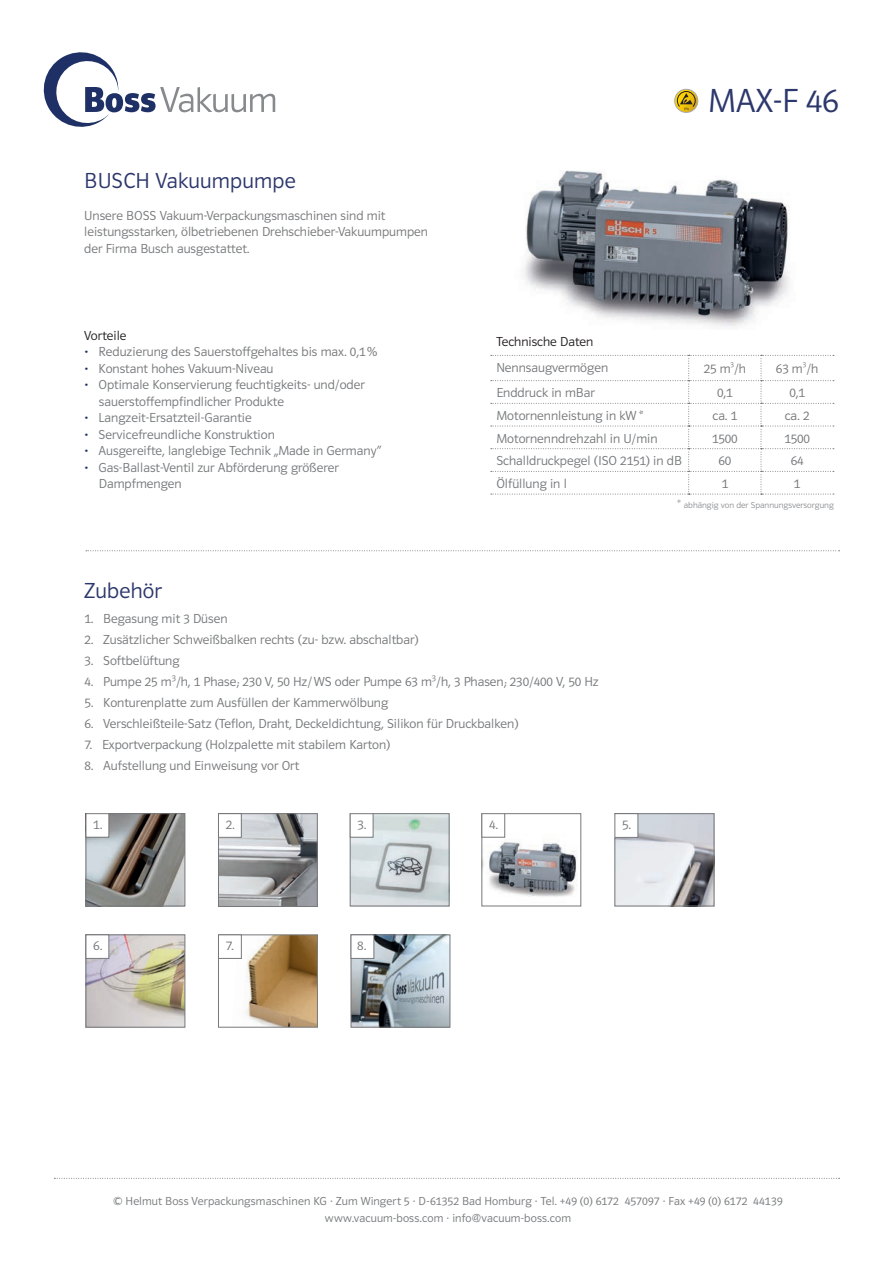
<style>
.page{position:relative;width:893px;height:1263px;background:#fff}
.page>*{position:absolute;margin:0;border:0;box-sizing:border-box;transform-origin:0 0}
.t1{font:34.5px "Polo 11 Leicht";color:#2c376c}
.t2{font:22.5px "Polo 11 Leicht";letter-spacing:.01em;color:#2c376c}
.t3{font:13.5px/16.5px "Polo 11 Leicht";color:#76787b}
.t4{font:13.5px "Polo 11 Leicht";color:#231f20}
.t5{font:12px/16.5px "Polo 11 Leicht";letter-spacing:.01em;color:#76787b;text-align:center}
.t6{font:9px "Polo 11 Leicht";color:#8f9194}
.s1{color:#1e3066}
.s2{font-size:12px}
</style>
<div class="page">
<svg style="left:44px;top:52px;width:231px;height:75px"></svg>
<svg style="left:86px;top:550px;width:754px;height:1px"></svg>
<img style="left:524px;top:170px;width:266px;height:156px">
<svg style="left:54px;top:1178px;width:786px;height:1px"></svg>
<div style="left:675px;top:89px;width:23px;height:23px;border:1px solid #a8a9ad;border-radius:50%"></div>
<svg style="left:676px;top:91px;width:20px;height:19px"></svg>
<img style="left:88px;top:936px;width:95px;height:89px">
<div style="left:86px;top:934px;width:99px;height:93px;border:1px solid #76787b"></div>
<div style="left:86px;top:935px;width:23px;height:23px;background:#fff"></div>
<div style="left:86px;top:934px;width:23px;height:25px;border:1px solid #76787b"></div>
<img style="left:88px;top:815px;width:95px;height:89px">
<div style="left:86px;top:813px;width:99px;height:93px;border:1px solid #76787b"></div>
<div style="left:86px;top:814px;width:23px;height:23px;background:#fff"></div>
<div style="left:86px;top:813px;width:23px;height:24px;border:1px solid #76787b"></div>
<img style="left:483px;top:833px;width:94px;height:64px">
<div style="left:481px;top:813px;width:100px;height:93px;border:1px solid #76787b"></div>
<div style="left:482px;top:814px;width:23px;height:23px;background:#fff"></div>
<div style="left:481px;top:813px;width:24px;height:24px;border:1px solid #76787b"></div>
<img style="left:352px;top:815px;width:95px;height:89px">
<div style="left:350px;top:813px;width:99px;height:93px;border:1px solid #76787b"></div>
<div style="left:350px;top:814px;width:23px;height:23px;background:#fff"></div>
<div style="left:350px;top:813px;width:23px;height:25px;border:1px solid #76787b"></div>
<svg style="left:491px;top:355px;width:343px;height:140px"></svg>
<img style="left:616px;top:815px;width:96px;height:89px">
<div style="left:614px;top:813px;width:100px;height:93px;border:1px solid #76787b"></div>
<div style="left:615px;top:814px;width:23px;height:23px;background:#fff"></div>
<div style="left:614px;top:813px;width:24px;height:25px;border:1px solid #76787b"></div>
<img style="left:245px;top:936px;width:71px;height:89px">
<div style="left:218px;top:934px;width:100px;height:93px;border:1px solid #76787b"></div>
<div style="left:218px;top:934px;width:24px;height:25px;border:1px solid #76787b"></div>
<img style="left:353px;top:936px;width:95px;height:89px">
<div style="left:351px;top:934px;width:99px;height:93px;border:1px solid #76787b"></div>
<div style="left:351px;top:935px;width:23px;height:23px;background:#fff"></div>
<div style="left:351px;top:934px;width:23px;height:25px;border:1px solid #76787b"></div>
<img style="left:220px;top:815px;width:96px;height:90px">
<div style="left:218px;top:813px;width:100px;height:94px;border:1px solid #76787b"></div>
<div style="left:218px;top:814px;width:23px;height:23px;background:#fff"></div>
<div style="left:218px;top:813px;width:24px;height:25px;border:1px solid #76787b"></div>
<h2 class="t2" style="left:84px;top:168px;width:213px">BUSCH Vakuumpumpe</h2>
<p class="t3" style="left:84px;top:207px;width:345px">Unsere BOSS Vakuum-Verpackungsmaschinen sind mit leistungsstarken, ölbetriebenen Drehschieber-Vakuumpumpen der Firma Busch ausgestattet.</p>
<p class="t4" style="left:84px;top:328px;width:44px">Vorteile</p>
<p class="t3" style="left:84px;top:344px;width:294px"><span class="s1">•</span> Reduzierung des Sauerstoffgehaltes bis max. 0,1 %</p>
<p class="t3" style="left:84px;top:360px;width:191px"><span class="s1">•</span> Konstant hohes Vakuum-Niveau</p>
<p class="t3" style="left:99px;top:377px;width:268px;text-indent:-15px"><span class="s1">•</span> Optimale Konservierung feuchtigkeits- und/oder sauerstoffempfindlicher Produkte</p>
<p class="t3" style="left:84px;top:410px;width:169px"><span class="s1">•</span> Langzeit-Ersatzteil-Garantie</p>
<p class="t3" style="left:84px;top:426px;width:192px"><span class="s1">•</span> Servicefreundliche Konstruktion</p>
<p class="t3" style="left:84px;top:443px;width:299px"><span class="s1">•</span> Ausgereifte, langlebige Technik „Made in Germany“</p>
<p class="t3" style="left:99px;top:459px;width:242px;text-indent:-15px"><span class="s1">•</span> Gas-Ballast-Ventil zur Abförderung größerer<br>Dampfmengen</p>
<h2 class="t2" style="left:84px;top:578px;width:79px">Zubehör</h2>
<h1 class="t1" style="left:708px;top:82px;width:132px">MAX-F 46</h1>
<p class="t4" style="left:496px;top:334px;width:98px">Technische Daten</p>
<p class="t3" style="left:496px;top:359px;width:113px">Nennsaugvermögen</p>
<p class="t3" style="left:704px;top:361px;width:44px">25 m<sup>3</sup>/h</p>
<p class="t3" style="left:776px;top:361px;width:44px">63 m<sup>3</sup>/h</p>
<p class="t3" style="left:496px;top:385px;width:100px">Enddruck in mBar</p>
<p class="t3" style="left:717px;top:385px;width:17px">0,1</p>
<p class="t3" style="left:789px;top:385px;width:17px">0,1</p>
<p class="t3" style="left:496px;top:407px;width:148px">Motornennleistung in kW *</p>
<p class="t3" style="left:712px;top:407px;width:26px">ca. 1</p>
<p class="t3" style="left:785px;top:407px;width:26px">ca. 2</p>
<p class="t3" style="left:496px;top:430px;width:163px">Motornenndrehzahl in U/min</p>
<p class="t3" style="left:712px;top:430px;width:27px">1500</p>
<p class="t3" style="left:784px;top:430px;width:27px">1500</p>
<p class="t3" style="left:496px;top:453px;width:187px">Schalldruckpegel (ISO 2151) in dB</p>
<p class="t3" style="left:718px;top:453px;width:14px">60</p>
<p class="t3" style="left:791px;top:453px;width:14px">64</p>
<p class="t3" style="left:496px;top:475px;width:72px">Ölfüllung in l</p>
<p class="t3" style="left:722px;top:475px;width:8px">1</p>
<p class="t3" style="left:794px;top:475px;width:8px">1</p>
<p class="t6" style="left:678px;top:500px;width:158px"><span class="s2">*</span> abhängig von der Spannungsversorgung</p>
<p class="t3" style="left:84px;top:610px;width:145px">1. Begasung mit 3 Düsen</p>
<p class="t3" style="left:84px;top:631px;width:336px">2. Zusätzlicher Schweißbalken rechts (zu- bzw. abschaltbar)</p>
<p class="t3" style="left:84px;top:652px;width:97px">3. Softbelüftung</p>
<p class="t3" style="left:84px;top:673px;width:516px">4. Pumpe 25 m<sup>3</sup>/h, 1 Phase; 230 V, 50 Hz/ WS oder Pumpe 63 m<sup>3</sup>/h, 3 Phasen; 230/400 V, 50 Hz</p>
<p class="t3" style="left:84px;top:694px;width:305px">5. Konturenplatte zum Ausfüllen der Kammerwölbung</p>
<p class="t3" style="left:84px;top:715px;width:436px">6. Verschleißteile-Satz (Teflon, Draht, Deckeldichtung, Silikon für Druckbalken)</p>
<p class="t3" style="left:84px;top:736px;width:308px">7. Exportverpackung (Holzpalette mit stabilem Karton)</p>
<p class="t3" style="left:84px;top:757px;width:216px">8. Aufstellung und Einweisung vor Ort</p>
<p class="t3" style="left:93px;top:816px;width:11px">1.</p>
<p class="t3" style="left:358px;top:817px;width:11px">3.</p>
<p class="t3" style="left:489px;top:816px;width:11px">4.</p>
<p class="t3" style="left:226px;top:817px;width:11px">2.</p>
<p class="t3" style="left:622px;top:817px;width:11px">5.</p>
<p class="t3" style="left:93px;top:938px;width:11px">6.</p>
<p class="t3" style="left:226px;top:938px;width:9px">7.</p>
<p class="t3" style="left:357px;top:938px;width:11px">8.</p>
<p class="t5" style="left:113px;top:1193px;width:671px">© Helmut Boss Verpackungsmaschinen KG · Zum Wingert 5 · D-61352 Bad Homburg · Tel. +49 (0) 6172 457097 · Fax +49 (0) 6172 44139 www.vacuum-boss.com · info@vacuum-boss.com</p>
</div>
